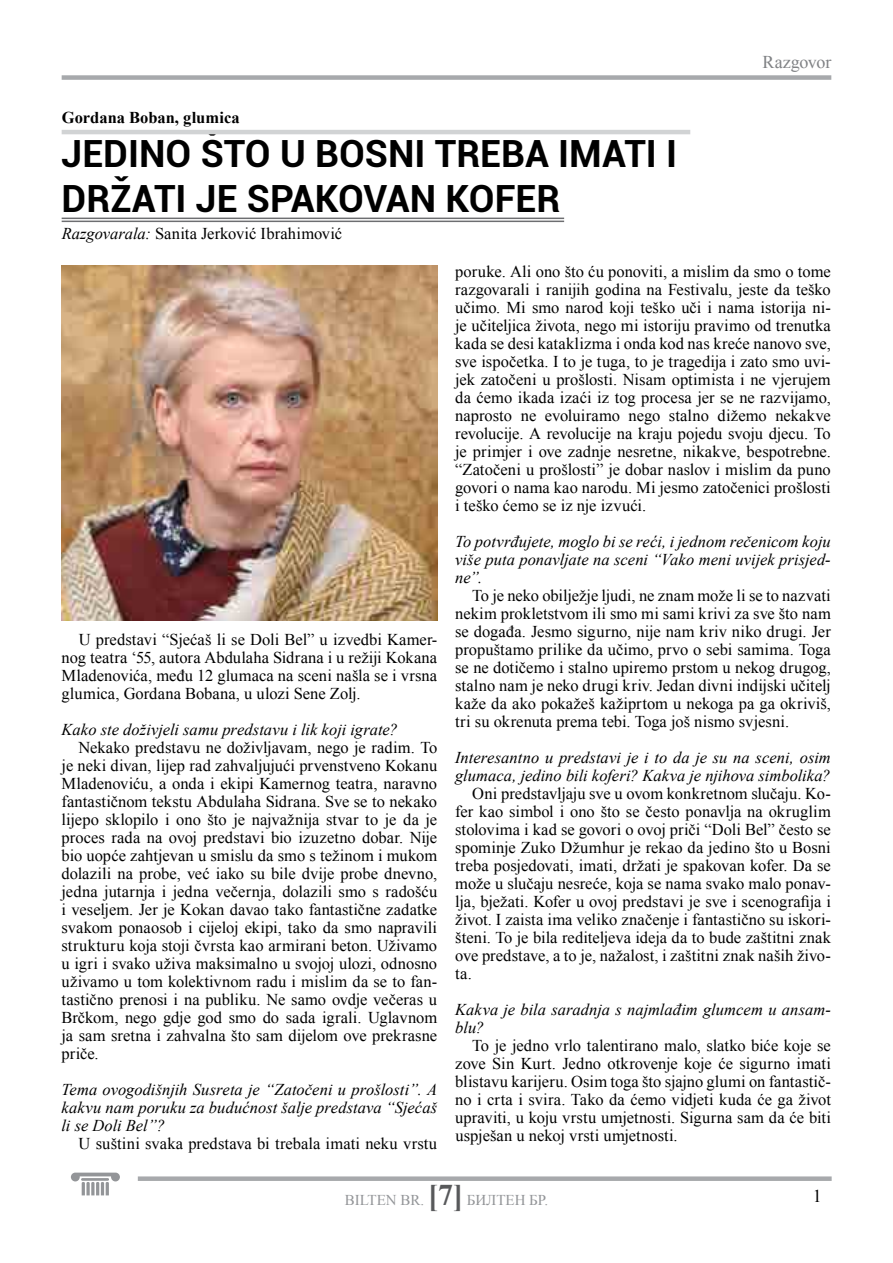
<style>
.page{position:relative;width:893px;height:1263px;background:#fff}
.page>*{position:absolute;margin:0;border:0;box-sizing:border-box;transform-origin:0 0}
.t1{font:700 37.5px/45px "Roboto";color:#000}
.t2{font:18px "Times New Roman";letter-spacing:-.015em;color:#808285}
.t3{font:18px "Times New Roman";color:#000}
.t4{font:16.5px/18px "Times New Roman";color:#000;text-align:justify}
.t5{font:italic 16.5px/18px "Times New Roman";color:#000;text-align:justify}
.t6{font:700 16.5px "Times New Roman";color:#000}
.t7{font:15px "Times New Roman";color:#939598}
.s1{font-style:italic}
.s2{font-weight:700;font-size:30px;color:#58595b}
</style>
<div class="page">
<div style="left:138px;top:1176px;width:694px;height:5px;background:#a7a9ac"></div>
<div style="left:62px;top:75px;width:769px;height:5px;background:#a7a9ac"></div>
<svg style="left:71px;top:1172px;width:49px;height:23px"></svg>
<hr style="left:62px;top:218px;width:502px;height:1px;background:#6d6e71">
<hr style="left:62px;top:221px;width:502px;height:1px;background:#6d6e71">
<hr style="left:62px;top:130px;width:628px;height:4px;background:#d1d3d4">
<img style="left:62px;top:266px;width:375px;height:355px">
<p class="t6" style="left:62px;top:106px;width:179px">Gordana Boban, glumica</p>
<h1 class="t1" style="left:62px;top:130px;width:617px">JEDINO ŠTO U BOSNI TREBA IMATI I<br>DRŽATI JE SPAKOVAN KOFER</h1>
<p class="t4" style="left:62px;top:224px;width:282px"><span class="s1">Razgovarala:</span> Sanita Jerković Ibrahimović</p>
<p class="t2" style="left:762px;top:50px;width:70px">Razgovor</p>
<p class="t4" style="left:62px;top:630px;width:377px;text-indent:17px">U predstavi “Sjećaš li se Doli Bel” u izvedbi Kamer&shy;nog teatra ‘55, autora Abdulaha Sidrana i u režiji Kokana Mladenovića, među 12 glumaca na sceni našla se i vrsna glumica, Gordana Bobana, u ulozi Sene Zolj.</p>
<p class="t5" style="left:62px;top:720px;width:337px">Kako ste doživjeli samu predstavu i lik koji igrate?</p>
<p class="t4" style="left:62px;top:738px;width:377px;text-indent:17px">Nekako predstavu ne doživljavam, nego je radim. To je neki divan, lijep rad zahvaljujući prvenstveno Kokanu Mladenoviću, a onda i ekipi Kamernog teatra, naravno fantastičnom tekstu Abdulaha Sidrana. Sve se to nekako lijepo sklopilo i ono što je najvažnija stvar to je da je proces rada na ovoj predstavi bio izuzetno dobar. Nije bio uopće zahtjevan u smislu da smo s težinom i mukom dolazili na probe, već iako su bile dvije probe dnevno, jedna jutarnja i jedna večernja, dolazili smo s radošću i veseljem. Jer je Kokan davao tako fantastične zadatke svakom ponaosob i cijeloj ekipi, tako da smo napravili strukturu koja stoji čvrsta kao armirani beton. Uživamo u igri i svako uživa maksimalno u svojoj ulozi, odnosno uživamo u tom kolektivnom radu i mislim da se to fan&shy;tastično prenosi i na publiku. Ne samo ovdje večeras u Brčkom, nego gdje god smo do sada igrali. Uglavnom ja sam sretna i zahvalna što sam dijelom ove prekrasne priče.</p>
<p class="t5" style="left:62px;top:1080px;width:377px">Tema ovogodišnjih Susreta je “Zatočeni u prošlosti”. A kakvu nam poruku za budućnost šalje predstava “Sjećaš li se Doli Bel”?</p>
<p class="t4" style="left:79px;top:1134px;width:360px">U suštini svaka predstava bi trebala imati neku vrstu</p>
<p class="t4" style="left:455px;top:262px;width:377px">poruke. Ali ono što ću ponoviti, a mislim da smo o tome razgovarali i ranijih godina na Festivalu, jeste da teško učimo. Mi smo narod koji teško uči i nama istorija ni&shy;je učiteljica života, nego mi istoriju pravimo od trenutka kada se desi kataklizma i onda kod nas kreće nanovo sve, sve ispočetka. I to je tuga, to je tragedija i zato smo uvi&shy;jek zatočeni u prošlosti. Nisam optimista i ne vjerujem da ćemo ikada izaći iz tog procesa jer se ne razvijamo, naprosto ne evoluiramo nego stalno dižemo nekakve revolucije. A revolucije na kraju pojedu svoju djecu. To je primjer i ove zadnje nesretne, nikakve, bespotrebne. “Zatočeni u prošlosti” je dobar naslov i mislim da puno govori o nama kao narodu. Mi jesmo zatočenici prošlosti i teško ćemo se iz nje izvući.</p>
<p class="t5" style="left:455px;top:532px;width:377px">To potvrđujete, moglo bi se reći, i jednom rečenicom koju više puta ponavljate na sceni “Vako meni uvijek prisjed&shy;ne”.</p>
<p class="t4" style="left:455px;top:586px;width:377px;text-indent:17px">To je neko obilježje ljudi, ne znam može li se to nazvati nekim prokletstvom ili smo mi sami krivi za sve što nam se događa. Jesmo sigurno, nije nam kriv niko drugi. Jer propuštamo prilike da učimo, prvo o sebi samima. Toga se ne dotičemo i stalno upiremo prstom u nekog drugog, stalno nam je neko drugi kriv. Jedan divni indijski učitelj kaže da ako pokažeš kažiprtom u nekoga pa ga okriviš, tri su okrenuta prema tebi. Toga još nismo svjesni.</p>
<p class="t5" style="left:455px;top:748px;width:377px">Interesantno u predstavi je i to da je su na sceni, osim glumaca, jedino bili koferi? Kakva je njihova simbolika?</p>
<p class="t4" style="left:455px;top:785px;width:377px;text-indent:17px">Oni predstavljaju sve u ovom konkretnom slučaju. Ko&shy;fer kao simbol i ono što se često ponavlja na okruglim stolovima i kad se govori o ovoj priči “Doli Bel” često se spominje Zuko Džumhur je rekao da jedino što u Bosni treba posjedovati, imati, držati je spakovan kofer. Da se može u slučaju nesreće, koja se nama svako malo ponav&shy;lja, bježati. Kofer u ovoj predstavi je sve i scenografija i život. I zaista ima veliko značenje i fantastično su iskori&shy;šteni. To je bila rediteljeva ideja da to bude zaštitni znak ove predstave, a to je, nažalost, i zaštitni znak naših živo&shy;ta.</p>
<p class="t5" style="left:455px;top:1000px;width:377px">Kakva je bila saradnja s najmlađim glumcem u ansam&shy;blu?</p>
<p class="t4" style="left:455px;top:1037px;width:377px;text-indent:17px">To je jedno vrlo talentirano malo, slatko biće koje se zove Sin Kurt. Jedno otkrovenje koje će sigurno imati blistavu karijeru. Osim toga što sjajno glumi on fantastič&shy;no i crta i svira. Tako da ćemo vidjeti kuda će ga život upraviti, u koju vrstu umjetnosti. Sigurna sam da će biti uspješan u nekoj vrsti umjetnosti.</p>
<p class="t7" style="left:345px;top:1190px;width:205px">BILTEN BR. <span class="s2">[7]</span> БИЛТЕН БР.</p>
<p class="t3" style="left:813px;top:1184px;width:10px">1</p>
</div>
